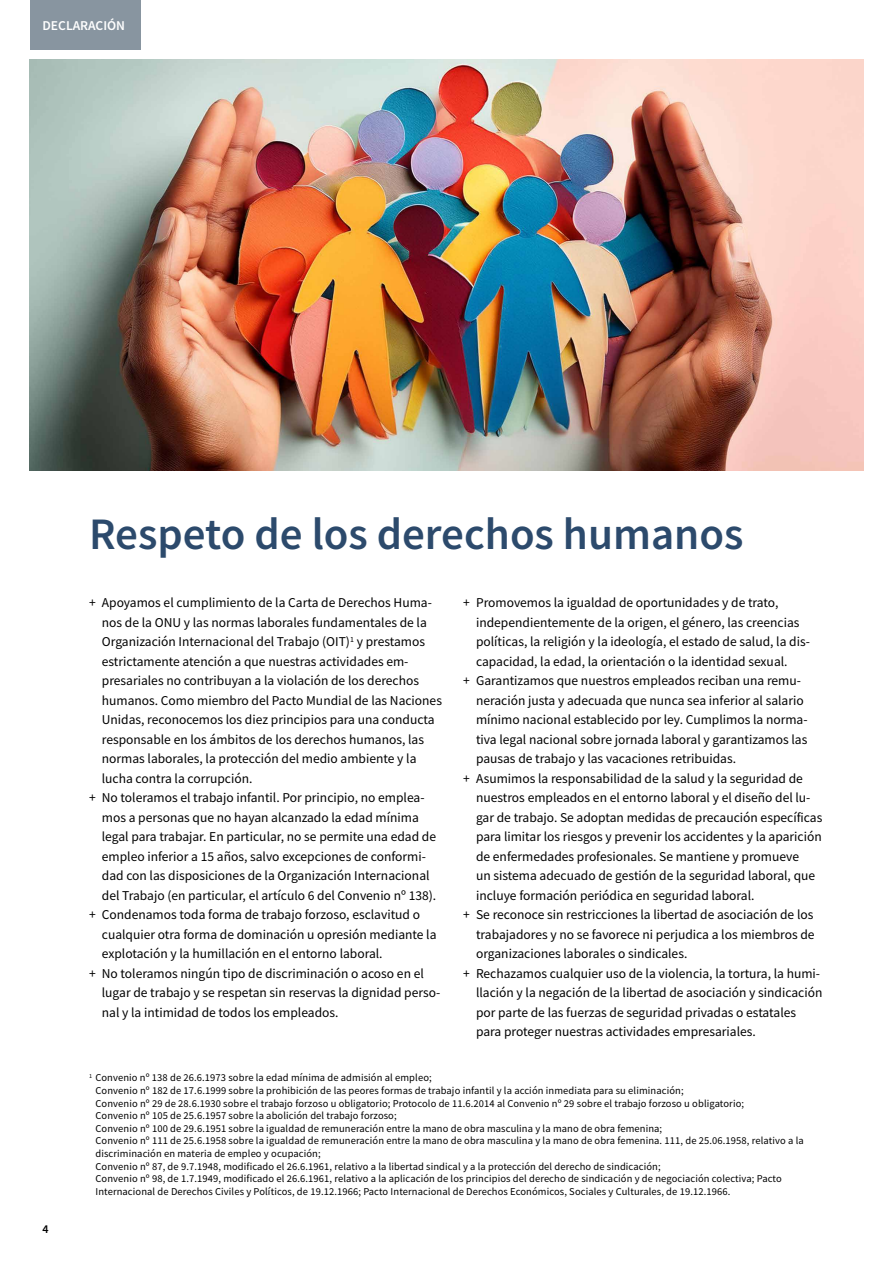
<style>
.page{position:relative;width:893px;height:1263px;background:#fff}
.page>*{position:absolute;margin:0;border:0;box-sizing:border-box;transform-origin:0 0}
.t1{font:600 45px "Source Sans Pro";color:#2c4a6c}
.t2{font:13.5px "Source Sans Pro";color:#000}
.t3{font:600 13.5px "Source Sans Pro";color:#fff}
.t4{font:600 12px "Source Sans Pro";color:#000}
.t5{font:10.5px/12.6px "Source Sans Pro";letter-spacing:.01em;color:#000}
</style>
<div class="page">
<img style="left:30px;top:60px;width:833px;height:411px">
<div style="left:30px;top:0;width:110px;height:49px;background:#8895a0"></div>
<p class="t3" style="left:43px;top:16px;width:84px">DECLARACIÓN</p>
<h1 class="t1" style="left:89px;top:504px;width:656px">Respeto de los derechos humanos</h1>
<p class="t4" style="left:43px;top:1221px;width:8px">4</p>
<p class="t2" style="left:463px;top:594px;width:317px">+ Promovemos la igualdad de oportunidades y de trato,</p>
<p class="t2" style="left:476px;top:614px;width:325px">independientemente de la origen, el género, las creencias</p>
<p class="t2" style="left:476px;top:633px;width:335px">políticas, la religión y la ideología, el estado de salud, la dis-</p>
<p class="t2" style="left:476px;top:653px;width:313px">capacidad, la edad, la orientación o la identidad sexual.</p>
<p class="t2" style="left:463px;top:672px;width:339px">+ Garantizamos que nuestros empleados reciban una remu-</p>
<p class="t2" style="left:476px;top:692px;width:329px">neración justa y adecuada que nunca sea inferior al salario</p>
<p class="t2" style="left:476px;top:711px;width:333px">mínimo nacional establecido por ley. Cumplimos la norma-</p>
<p class="t2" style="left:476px;top:731px;width:333px">tiva legal nacional sobre jornada laboral y garantizamos las</p>
<p class="t2" style="left:476px;top:750px;width:261px">pausas de trabajo y las vacaciones retribuidas.</p>
<p class="t2" style="left:463px;top:770px;width:341px">+ Asumimos la responsabilidad de la salud y la seguridad de</p>
<p class="t2" style="left:476px;top:789px;width:336px">nuestros empleados en el entorno laboral y el diseño del lu-</p>
<p class="t2" style="left:476px;top:809px;width:348px">gar de trabajo. Se adoptan medidas de precaución específicas</p>
<p class="t2" style="left:476px;top:828px;width:347px">para limitar los riesgos y prevenir los accidentes y la aparición</p>
<p class="t2" style="left:476px;top:848px;width:325px">de enfermedades profesionales. Se mantiene y promueve</p>
<p class="t2" style="left:476px;top:867px;width:341px">un sistema adecuado de gestión de la seguridad laboral, que</p>
<p class="t2" style="left:476px;top:887px;width:280px">incluye formación periódica en seguridad laboral.</p>
<p class="t2" style="left:463px;top:906px;width:352px">+ Se reconoce sin restricciones la libertad de asociación de los</p>
<p class="t2" style="left:476px;top:926px;width:340px">trabajadores y no se favorece ni perjudica a los miembros de</p>
<p class="t2" style="left:476px;top:945px;width:213px">organizaciones laborales o sindicales.</p>
<p class="t2" style="left:463px;top:964px;width:358px">+ Rechazamos cualquier uso de la violencia, la tortura, la humi-</p>
<p class="t2" style="left:476px;top:984px;width:348px">llación y la negación de la libertad de asociación y sindicación</p>
<p class="t2" style="left:476px;top:1003px;width:322px">por parte de las fuerzas de seguridad privadas o estatales</p>
<p class="t2" style="left:476px;top:1023px;width:281px">para proteger nuestras actividades empresariales.</p>
<p class="t5" style="left:95px;top:1071px;width:710px;text-indent:-6px"><sup>1</sup> Convenio nº 138 de 26.6.1973 sobre la edad mínima de admisión al empleo;<br>Convenio nº 182 de 17.6.1999 sobre la prohibición de las peores formas de trabajo infantil y la acción inmediata para su eliminación;<br>Convenio nº 29 de 28.6.1930 sobre el trabajo forzoso u obligatorio; Protocolo de 11.6.2014 al Convenio nº 29 sobre el trabajo forzoso u obligatorio;<br>Convenio nº 105 de 25.6.1957 sobre la abolición del trabajo forzoso;<br>Convenio nº 100 de 29.6.1951 sobre la igualdad de remuneración entre la mano de obra masculina y la mano de obra femenina;<br>Convenio nº 111 de 25.6.1958 sobre la igualdad de remuneración entre la mano de obra masculina y la mano de obra femenina. 111, de 25.06.1958, relativo a la discriminación en materia de empleo y ocupación;<br>Convenio nº 87, de 9.7.1948, modificado el 26.6.1961, relativo a la libertad sindical y a la protección del derecho de sindicación;<br>Convenio nº 98, de 1.7.1949, modificado el 26.6.1961, relativo a la aplicación de los principios del derecho de sindicación y de negociación colectiva; Pacto Internacional de Derechos Civiles y Políticos, de 19.12.1966; Pacto Internacional de Derechos Económicos, Sociales y Culturales, de 19.12.1966.</p>
<p class="t2" style="left:89px;top:594px;width:344px">+ Apoyamos el cumplimiento de la Carta de Derechos Huma-</p>
<p class="t2" style="left:102px;top:614px;width:326px">nos de la ONU y las normas laborales fundamentales de la</p>
<p class="t2" style="left:102px;top:633px;width:325px">Organización Internacional del Trabajo (OIT)<sup>1</sup> y prestamos</p>
<p class="t2" style="left:102px;top:653px;width:308px">estrictamente atención a que nuestras actividades em-</p>
<p class="t2" style="left:102px;top:672px;width:319px">presariales no contribuyan a la violación de los derechos</p>
<p class="t2" style="left:102px;top:692px;width:342px">humanos. Como miembro del Pacto Mundial de las Naciones</p>
<p class="t2" style="left:102px;top:711px;width:334px">Unidas, reconocemos los diez principios para una conducta</p>
<p class="t2" style="left:102px;top:731px;width:324px">responsable en los ámbitos de los derechos humanos, las</p>
<p class="t2" style="left:102px;top:750px;width:316px">normas laborales, la protección del medio ambiente y la</p>
<p class="t2" style="left:102px;top:770px;width:152px">lucha contra la corrupción.</p>
<p class="t2" style="left:89px;top:789px;width:337px">+ No toleramos el trabajo infantil. Por principio, no emplea-</p>
<p class="t2" style="left:102px;top:809px;width:318px">mos a personas que no hayan alcanzado la edad mínima</p>
<p class="t2" style="left:102px;top:828px;width:336px">legal para trabajar. En particular, no se permite una edad de</p>
<p class="t2" style="left:102px;top:848px;width:326px">empleo inferior a 15 años, salvo excepciones de conformi-</p>
<p class="t2" style="left:102px;top:867px;width:329px">dad con las disposiciones de la Organización Internacional</p>
<p class="t2" style="left:102px;top:887px;width:336px">del Trabajo (en particular, el artículo 6 del Convenio nº 138).</p>
<p class="t2" style="left:89px;top:906px;width:333px">+ Condenamos toda forma de trabajo forzoso, esclavitud o</p>
<p class="t2" style="left:102px;top:926px;width:336px">cualquier otra forma de dominación u opresión mediante la</p>
<p class="t2" style="left:102px;top:945px;width:282px">explotación y la humillación en el entorno laboral.</p>
<p class="t2" style="left:89px;top:965px;width:336px">+ No toleramos ningún tipo de discriminación o acoso en el</p>
<p class="t2" style="left:102px;top:984px;width:340px">lugar de trabajo y se respetan sin reservas la dignidad perso-</p>
<p class="t2" style="left:102px;top:1004px;width:238px">nal y la intimidad de todos los empleados.</p>
</div>
